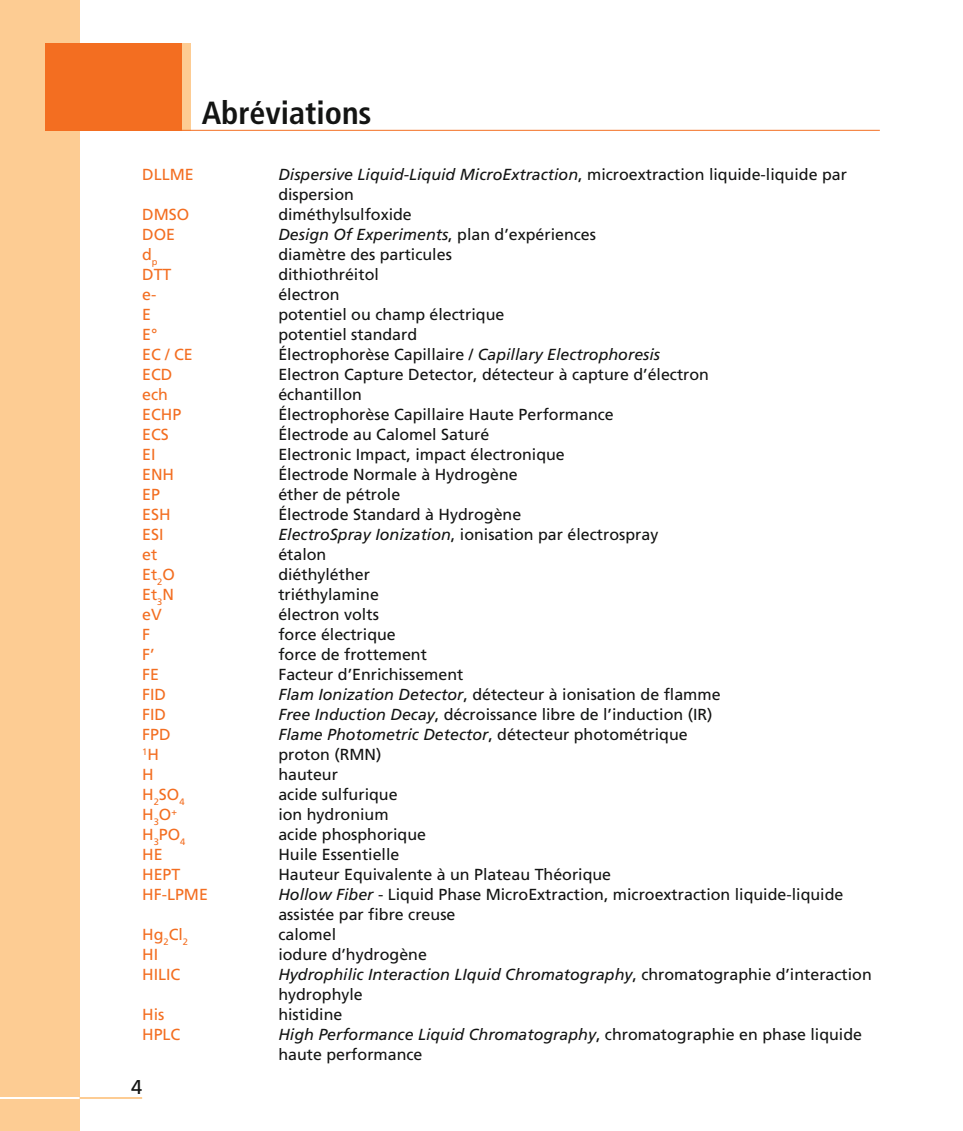
<style>
.page{position:relative;width:963px;height:1131px;background:#fff}
.page>*{position:absolute;margin:0;border:0;box-sizing:border-box;transform-origin:0 0}
.t1{font:700 condensed 32px "Frutiger LT Std";color:#131413}
.t2{font:20px "Frutiger LT Std";color:#131413}
.t3{font:16px/20px "Frutiger LT Std";color:#131413}
.t4{font:italic 16px/20px "Frutiger LT Std";color:#131413}
.t5{font:16px "Frutiger LT Std";color:#f36e21}
.t6{font:9.4px "Frutiger LT Std";color:#f36e21}
.s1{font-style:italic}
.s2{font-style:normal}
.s3{font-size:16px}
</style>
<div class="page">
<div style="left:0;top:0;width:80px;height:1130px;background:#fdcc93"></div>
<hr style="left:0;top:1096px;width:80px;height:2px;background:#fff">
<hr style="left:80px;top:1096px;width:62px;height:2px;background:#fdcc93">
<div style="left:46px;top:43px;width:136px;height:88px;background:#f36e21"></div>
<div style="left:182px;top:43px;width:8px;height:88px;background:#fdcc93"></div>
<hr style="left:181px;top:130px;width:698px;height:1px;background:#f36e21">
<h1 class="t1" style="left:202px;top:100px;width:171px">Abréviations</h1>
<p class="t5" style="left:142px;top:168px;width:53px">DLLME</p>
<p class="t3" style="left:278px;top:165px;width:570px"><span class="s1">Dispersive Liquid-Liquid MicroExtraction</span>, microextraction liquide-liquide par dispersion</p>
<p class="t5" style="left:142px;top:208px;width:49px">DMSO</p>
<p class="t3" style="left:278px;top:205px;width:135px">diméthylsulfoxide</p>
<p class="t5" style="left:142px;top:228px;width:34px">DOE</p>
<p class="t4" style="left:278px;top:225px;width:319px">Design Of Experiments<span class="s2">, plan d’expériences</span></p>
<p class="t5" style="left:142px;top:248px;width:17px">d<sub>p</sub></p>
<p class="t3" style="left:278px;top:245px;width:175px">diamètre des particules</p>
<p class="t5" style="left:142px;top:268px;width:31px">DTT</p>
<p class="t3" style="left:278px;top:265px;width:102px">dithiothréitol</p>
<p class="t5" style="left:142px;top:288px;width:16px">e-</p>
<p class="t3" style="left:278px;top:285px;width:63px">électron</p>
<p class="t5" style="left:142px;top:308px;width:10px">E</p>
<p class="t3" style="left:278px;top:305px;width:227px">potentiel ou champ électrique</p>
<p class="t5" style="left:142px;top:328px;width:17px">E°</p>
<p class="t3" style="left:278px;top:325px;width:140px">potentiel standard</p>
<p class="t5" style="left:142px;top:348px;width:52px">EC / CE</p>
<p class="t3" style="left:278px;top:345px;width:383px">Électrophorèse Capillaire / <span class="s1">Capillary Electrophoresis</span></p>
<p class="t5" style="left:142px;top:368px;width:32px">ECD</p>
<p class="t3" style="left:278px;top:365px;width:432px">Electron Capture Detector, détecteur à capture d’électron</p>
<p class="t5" style="left:142px;top:388px;width:27px">ech</p>
<p class="t3" style="left:278px;top:385px;width:85px">échantillon</p>
<p class="t5" style="left:142px;top:408px;width:41px">ECHP</p>
<p class="t3" style="left:278px;top:405px;width:337px">Électrophorèse Capillaire Haute Performance</p>
<p class="t5" style="left:142px;top:428px;width:28px">ECS</p>
<p class="t3" style="left:278px;top:425px;width:212px">Électrode au Calomel Saturé</p>
<p class="t5" style="left:142px;top:448px;width:15px">EI</p>
<p class="t3" style="left:278px;top:445px;width:288px">Electronic Impact, impact électronique</p>
<p class="t5" style="left:142px;top:468px;width:33px">ENH</p>
<p class="t3" style="left:278px;top:465px;width:241px">Électrode Normale à Hydrogène</p>
<p class="t5" style="left:142px;top:488px;width:19px">EP</p>
<p class="t3" style="left:278px;top:485px;width:123px">éther de pétrole</p>
<p class="t5" style="left:142px;top:508px;width:30px">ESH</p>
<p class="t3" style="left:278px;top:505px;width:244px">Électrode Standard à Hydrogène</p>
<p class="t5" style="left:142px;top:528px;width:23px">ESI</p>
<p class="t3" style="left:278px;top:525px;width:381px"><span class="s1">ElectroSpray Ionization</span>, ionisation par électrospray</p>
<p class="t5" style="left:142px;top:548px;width:17px">et</p>
<p class="t3" style="left:278px;top:545px;width:50px">étalon</p>
<p class="t5" style="left:142px;top:568px;width:34px">Et<sub>2</sub>O</p>
<p class="t3" style="left:278px;top:565px;width:93px">diéthyléther</p>
<p class="t5" style="left:142px;top:588px;width:33px">Et<sub>3</sub>N</p>
<p class="t3" style="left:278px;top:585px;width:102px">triéthylamine</p>
<p class="t5" style="left:142px;top:608px;width:21px">eV</p>
<p class="t3" style="left:278px;top:605px;width:102px">électron volts</p>
<p class="t5" style="left:142px;top:628px;width:9px">F</p>
<p class="t3" style="left:278px;top:625px;width:119px">force électrique</p>
<p class="t5" style="left:142px;top:648px;width:14px">F’</p>
<p class="t3" style="left:278px;top:645px;width:150px">force de frottement</p>
<p class="t5" style="left:142px;top:668px;width:18px">FE</p>
<p class="t3" style="left:278px;top:665px;width:186px">Facteur d’Enrichissement</p>
<p class="t5" style="left:142px;top:688px;width:25px">FID</p>
<p class="t3" style="left:278px;top:685px;width:443px"><span class="s1">Flam Ionization Detector</span>, détecteur à ionisation de flamme</p>
<p class="t5" style="left:142px;top:708px;width:25px">FID</p>
<p class="t3" style="left:278px;top:705px;width:435px"><span class="s1">Free Induction Decay</span>, décroissance libre de l’induction (IR)</p>
<p class="t5" style="left:142px;top:728px;width:30px">FPD</p>
<p class="t4" style="left:278px;top:725px;width:410px">Flame Photometric Detector<span class="s2">, détecteur photométrique</span></p>
<p class="t6" style="left:142px;top:747px;width:18px">1<span class="s3">H</span></p>
<p class="t3" style="left:278px;top:745px;width:105px">proton (RMN)</p>
<p class="t5" style="left:142px;top:768px;width:13px">H</p>
<p class="t3" style="left:278px;top:765px;width:61px">hauteur</p>
<p class="t5" style="left:142px;top:788px;width:44px">H<sub>2</sub>SO<sub>4</sub></p>
<p class="t3" style="left:278px;top:785px;width:121px">acide sulfurique</p>
<p class="t5" style="left:142px;top:808px;width:36px">H<sub>3</sub>O<sup>+</sup></p>
<p class="t3" style="left:278px;top:805px;width:112px">ion hydronium</p>
<p class="t5" style="left:142px;top:828px;width:45px">H<sub>3</sub>PO<sub>4</sub></p>
<p class="t3" style="left:278px;top:825px;width:149px">acide phosphorique</p>
<p class="t5" style="left:142px;top:848px;width:22px">HE</p>
<p class="t3" style="left:278px;top:845px;width:122px">Huile Essentielle</p>
<p class="t5" style="left:142px;top:868px;width:40px">HEPT</p>
<p class="t3" style="left:278px;top:865px;width:334px">Hauteur Equivalente à un Plateau Théorique</p>
<p class="t5" style="left:142px;top:888px;width:67px">HF-LPME</p>
<p class="t3" style="left:278px;top:885px;width:566px"><span class="s1">Hollow Fiber</span> - Liquid Phase MicroExtraction, microextraction liquide-liquide assistée par fibre creuse</p>
<p class="t5" style="left:142px;top:928px;width:47px">Hg<sub>2</sub>Cl<sub>2</sub></p>
<p class="t3" style="left:278px;top:925px;width:59px">calomel</p>
<p class="t5" style="left:142px;top:948px;width:17px">HI</p>
<p class="t3" style="left:278px;top:945px;width:150px">iodure d’hydrogène</p>
<p class="t5" style="left:142px;top:968px;width:40px">HILIC</p>
<p class="t4" style="left:278px;top:965px;width:594px">Hydrophilic Interaction LIquid Chromatography<span class="s2">, chromatographie d’interaction hydrophyle</span></p>
<p class="t5" style="left:142px;top:1008px;width:24px">His</p>
<p class="t3" style="left:278px;top:1005px;width:66px">histidine</p>
<p class="t5" style="left:142px;top:1028px;width:40px">HPLC</p>
<p class="t3" style="left:278px;top:1025px;width:585px"><span class="s1">High Performance Liquid Chromatography</span>, chromatographie en phase liquide haute performance</p>
<p class="t2" style="left:131px;top:1078px;width:13px">4</p>
</div>
